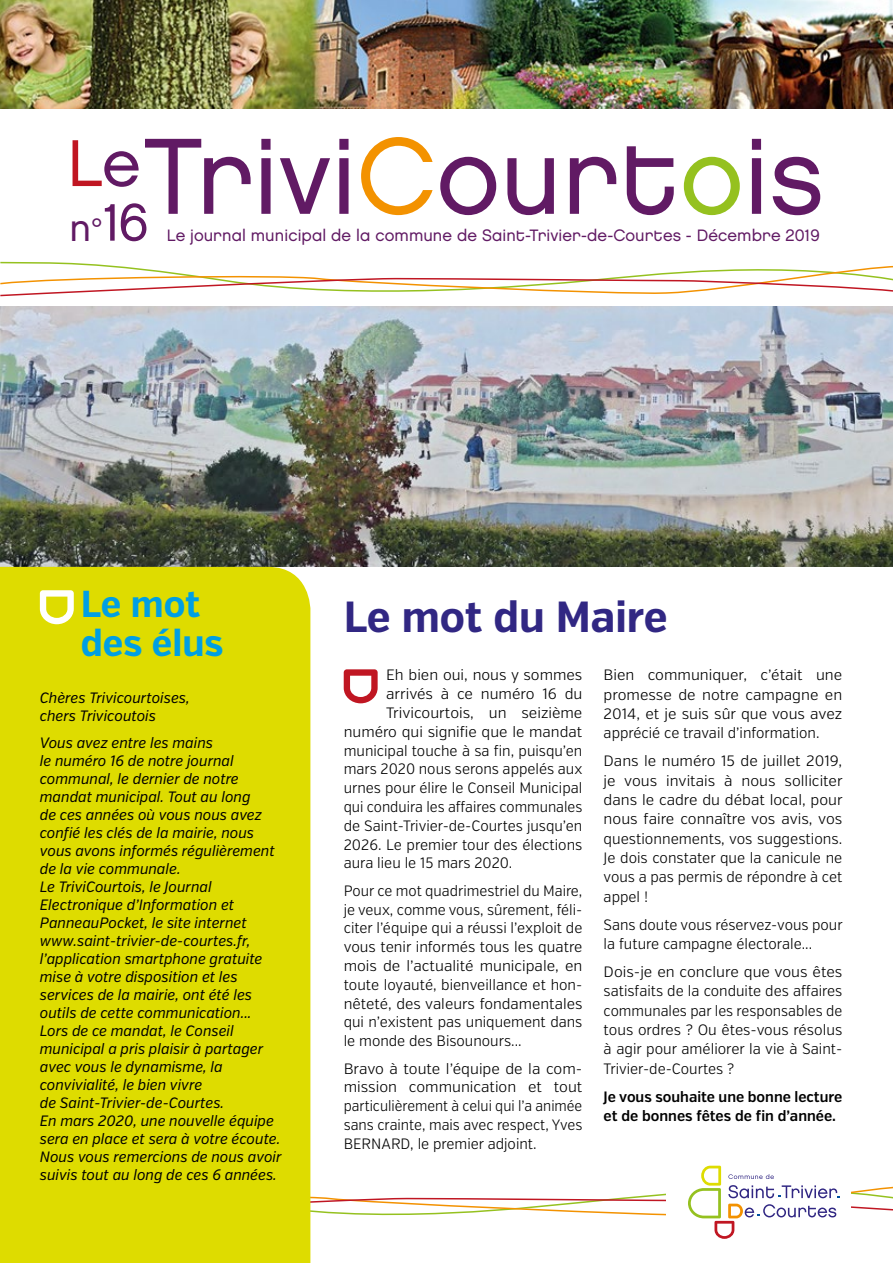
<style>
.page{position:relative;width:893px;height:1263px;background:#fff}
.page>*{position:absolute;margin:0;border:0;box-sizing:border-box;transform-origin:0 0}
.t1{font:108px "Chalet London Nineteen Eighty";color:#611a64}
.t2{font:66px "Chalet London Nineteen Eighty";color:#c01622}
.t3{font:52.5px "Chalet London Nineteen Eighty";color:#611a64}
.t4{font:700 43.5px "Verb Cond";color:#312783}
.t5{font:700 37.5px/39px "Verb Cond";color:#009fe3}
.t6{font:16.5px "Chalet London Nineteen Eighty";letter-spacing:.005em;color:#611a64}
.t7{font:italic 15px/18px "Verb Cond";color:#000}
.t8{font:300 15px/19.4px "Verb Cond";color:#000;text-align:justify;scale:1.05 1}
.t9{font:300 15px/18.8px "Verb Cond";color:#000;text-align:justify}
.t10{font:600 15px/19.4px "Verb Cond";color:#000}
.t11{font:300 15px "Verb Cond";color:#000;scale:1.04 1}
.s1{color:#f39200}
.s2{color:#95c11f}
.s3{color:#611a64}
.s4{font-size:37.95px}
.s5{font-size:28.5px}
</style>
<div class="page">
<img style="left:0;top:306px;width:893px;height:261px">
<div style="left:0;top:567px;width:310px;height:696px;background:#dedc00"></div>
<svg style="left:0;top:261px;width:893px;height:36px"></svg>
<img style="left:0;top:0;width:893px;height:108px">
<svg style="left:0;top:1166px;width:893px;height:73px"></svg>
<svg style="left:40px;top:590px;width:34px;height:34px"></svg>
<svg style="left:344px;top:669px;width:34px;height:34px"></svg>
<h1 class="t1" style="left:143px;top:110px;width:682px">Trivi<span class="s1">C</span>ourt<span class="s2">o</span>is</h1>
<h2 class="t2" style="left:67px;top:123px;width:75px">L<span class="s3">e</span></h2>
<h3 class="t3" style="left:70px;top:190px;width:80px"><span class="s4">n</span><span class="s5">°</span>16</h3>
<p class="t6" style="left:167px;top:225px;width:654px">Le journal municipal de la commune de Saint-Trivier-de-Courtes - Décembre 2019</p>
<h3 class="t5" style="left:81px;top:585px;width:144px">Le mot des élus</h3>
<p class="t7" style="left:40px;top:689px;width:151px">Chères Trivicourtoises, chers Trivicoutois</p>
<p class="t7" style="left:40px;top:733px;width:243px">Vous avez entre les mains<br>le numéro 16 de notre journal communal, le dernier de notre mandat municipal. Tout au long<br>de ces années où vous nous avez confié les clés de la mairie, nous vous avons informés régulièrement de la vie communale.<br>Le TriviCourtois, le Journal<br>Electronique d’Information et<br>PanneauPocket, le site internet www.saint-trivier-de-courtes.fr, l’application smartphone gratuite mise à votre disposition et les services de la mairie, ont été les outils de cette communication...<br>Lors de ce mandat, le Conseil municipal a pris plaisir à partager avec vous le dynamisme, la convivialité, le bien vivre<br>de Saint-Trivier-de-Courtes.<br>En mars 2020, une nouvelle équipe sera en place et sera à votre écoute.<br>Nous vous remercions de nous avoir suivis tout au long de ces 6 années.</p>
<h3 class="t4" style="left:344px;top:591px;width:325px">Le mot du Maire</h3>
<p class="t8" style="left:386px;top:666px;width:188px">Eh bien oui, nous y sommes</p>
<p class="t8" style="left:386px;top:684px;width:188px">arrivés à ce numéro 16 du</p>
<p class="t8" style="left:386px;top:703px;width:188px">Trivicourtois, un seizième</p>
<p class="t11" style="left:344px;top:723px;width:231px">numéro qui signifie que le mandat</p>
<p class="t9" style="left:344px;top:741px;width:240px">municipal touche à sa fin, puisqu’en</p>
<p class="t9" style="left:344px;top:760px;width:240px">mars 2020 nous serons appelés aux</p>
<p class="t9" style="left:344px;top:779px;width:240px">urnes pour élire le Conseil Municipal</p>
<p class="t9" style="left:344px;top:798px;width:240px">qui conduira les affaires communales</p>
<p class="t9" style="left:344px;top:816px;width:240px">de Saint-Trivier-de-Courtes jusqu’en</p>
<p class="t9" style="left:344px;top:835px;width:240px">2026. Le premier tour des élections</p>
<p class="t9" style="left:344px;top:854px;width:170px">aura lieu le 15 mars 2020.</p>
<p class="t9" style="left:344px;top:881px;width:240px">Pour ce mot quadrimestriel du Maire, je veux, comme vous, sûrement, féli&shy;citer l’équipe qui a réussi l’exploit de vous tenir informés tous les quatre mois de l’actualité municipale, en toute loyauté, bienveillance et hon&shy;nêteté, des valeurs fondamentales qui n’existent pas uniquement dans le monde des Bisounours...</p>
<p class="t8" style="left:344px;top:1059px;width:229px;line-height:18.8px">Bravo à toute l’équipe de la com&shy;mission communication et tout particulièrement à celui qui l’a animée sans crainte, mais avec respect, Yves BERNARD, le premier adjoint.</p>
<p class="t8" style="left:604px;top:666px;width:229px">Bien communiquer, c’était une promesse de notre campagne en 2014, et je suis sûr que vous avez apprécié ce travail d’information.</p>
<p class="t8" style="left:604px;top:751px;width:229px">Dans le numéro 15 de juillet 2019, je vous invitais à nous solliciter dans le cadre du débat local, pour nous faire connaître vos avis, vos questionnements, vos suggestions.<br>Je dois constater que la canicule ne vous a pas permis de répondre à cet appel !</p>
<p class="t9" style="left:604px;top:915px;width:240px;line-height:19.4px">Sans doute vous réservez-vous pour la future campagne électorale...</p>
<p class="t8" style="left:604px;top:962px;width:229px">Dois-je en conclure que vous êtes satisfaits de la conduite des affaires communales par les responsables de tous ordres ? Ou êtes-vous résolus à agir pour améliorer la vie à Saint-Trivier-de-Courtes ?</p>
<p class="t10" style="left:604px;top:1087px;width:240px">Je vous souhaite une bonne lecture et de bonnes fêtes de fin d’année.</p>
</div>
